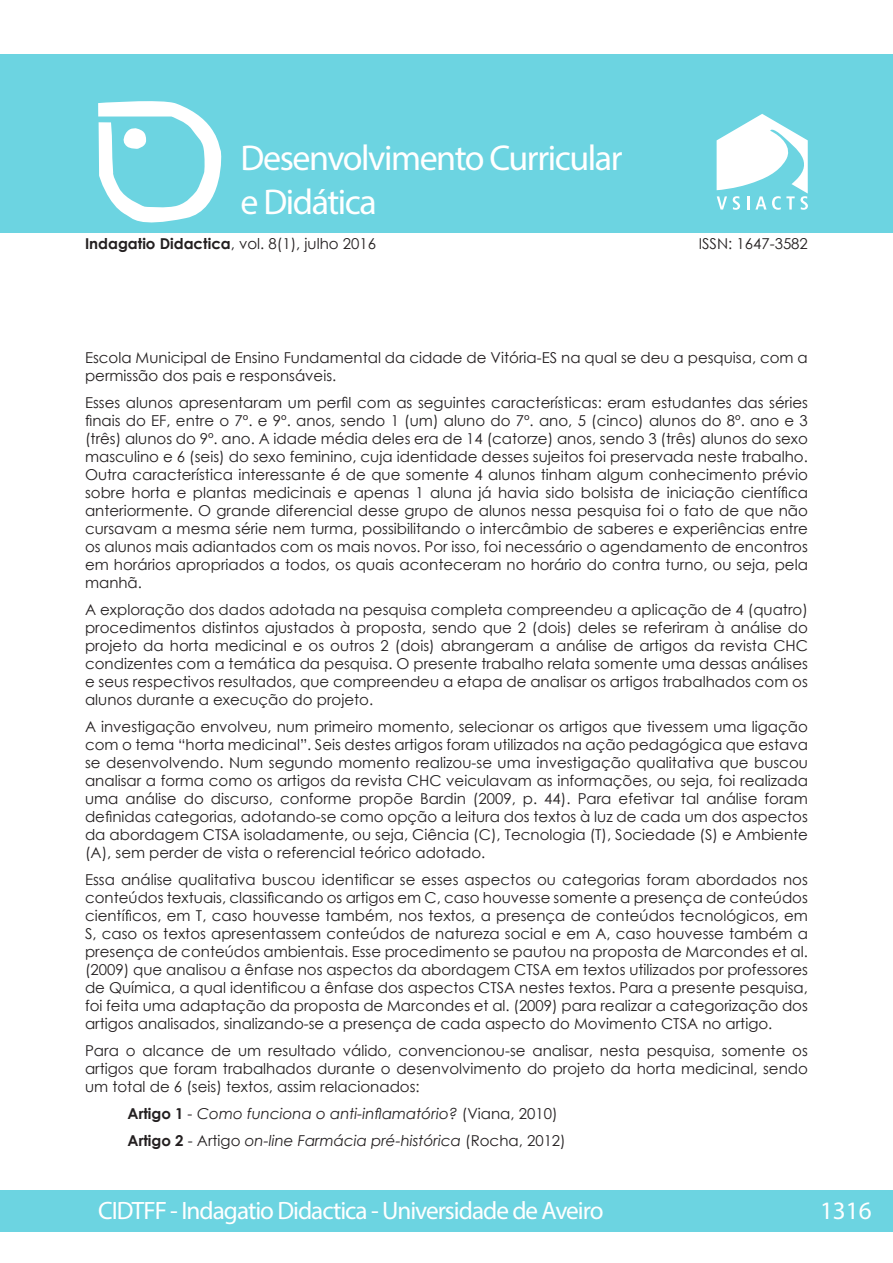
<style>
.page{position:relative;width:893px;height:1263px;background:#fff}
.page>*{position:absolute;margin:0;border:0;box-sizing:border-box;transform-origin:0 0}
.t1{font:36px/43.2px "Myriad Pro";letter-spacing:-.04em;color:#fff}
.t2{font:25.2px "Myriad Pro";letter-spacing:-.04em;color:#fff}
.t3{font:15px/18px "Century Gothic";color:#231f20;text-align:justify}
.t4{font:italic 15px/27px "Century Gothic";color:#231f20}
.s1{font-weight:700}
.s2{font-weight:700;font-style:normal}
.s3{font-style:normal}
</style>
<div class="page">
<div style="left:0;top:1190px;width:892px;height:41px;background:#6cd4e1"></div>
<div style="left:0;top:54px;width:893px;height:179px;background:#6cd4e1"></div>
<hr style="left:892px;top:1190px;width:1px;height:41px;background:#6cd4e1">
<svg style="left:98px;top:101px;width:124px;height:122px"></svg>
<svg style="left:717px;top:114px;width:91px;height:96px"></svg>
<h1 class="t1" style="left:241px;top:136px;width:384px">Desenvolvimento Curricular e Didática</h1>
<p class="t3" style="left:85px;top:234px;width:293px"><span class="s1">Indagatio Didactica</span>, vol. 8(1), julho 2016</p>
<p class="t3" style="left:699px;top:234px;width:111px">ISSN: 1647-3582</p>
<p class="t3" style="left:85px;top:348px;width:724px">Escola Municipal de Ensino Fundamental da cidade de Vitória-ES na qual se deu a pesquisa, com a permissão dos pais e responsáveis.</p>
<p class="t3" style="left:85px;top:393px;width:724px">Esses alunos apresentaram um perfil com as seguintes características: eram estudantes das séries finais do EF, entre o 7º. e 9º. anos, sendo 1 (um) aluno do 7º. ano, 5 (cinco) alunos do 8º. ano e 3 (três) alunos do 9º. ano. A idade média deles era de 14 (catorze) anos, sendo 3 (três) alunos do sexo masculino e 6 (seis) do sexo feminino, cuja identidade desses sujeitos foi preservada neste trabalho.<br>Outra característica interessante é de que somente 4 alunos tinham algum conhecimento prévio sobre horta e plantas medicinais e apenas 1 aluna já havia sido bolsista de iniciação científica anteriormente. O grande diferencial desse grupo de alunos nessa pesquisa foi o fato de que não cursavam a mesma série nem turma, possibilitando o intercâmbio de saberes e experiências entre os alunos mais adiantados com os mais novos. Por isso, foi necessário o agendamento de encontros em horários apropriados a todos, os quais aconteceram no horário do contra turno, ou seja, pela manhã.</p>
<p class="t3" style="left:85px;top:600px;width:724px">A exploração dos dados adotada na pesquisa completa compreendeu a aplicação de 4 (quatro) procedimentos distintos ajustados à proposta, sendo que 2 (dois) deles se referiram à análise do projeto da horta medicinal e os outros 2 (dois) abrangeram a análise de artigos da revista CHC condizentes com a temática da pesquisa. O presente trabalho relata somente uma dessas análises e seus respectivos resultados, que compreendeu a etapa de analisar os artigos trabalhados com os alunos durante a execução do projeto.</p>
<p class="t3" style="left:85px;top:717px;width:724px">A investigação envolveu, num primeiro momento, selecionar os artigos que tivessem uma ligação com o tema “horta medicinal”. Seis destes artigos foram utilizados na ação pedagógica que estava se desenvolvendo. Num segundo momento realizou-se uma investigação qualitativa que buscou analisar a forma como os artigos da revista CHC veiculavam as informações, ou seja, foi realizada uma análise do discurso, conforme propõe Bardin (2009, p. 44). Para efetivar tal análise foram definidas categorias, adotando-se como opção a leitura dos textos à luz de cada um dos aspectos da abordagem CTSA isoladamente, ou seja, Ciência (C), Tecnologia (T), Sociedade (S) e Ambiente (A), sem perder de vista o referencial teórico adotado.</p>
<p class="t3" style="left:85px;top:870px;width:724px">Essa análise qualitativa buscou identificar se esses aspectos ou categorias foram abordados nos conteúdos textuais, classificando os artigos em C, caso houvesse somente a presença de conteúdos científicos, em T, caso houvesse também, nos textos, a presença de conteúdos tecnológicos, em S, caso os textos apresentassem conteúdos de natureza social e em A, caso houvesse também a presença de conteúdos ambientais. Esse procedimento se pautou na proposta de Marcondes et al. (2009) que analisou a ênfase nos aspectos da abordagem CTSA em textos utilizados por professores de Química, a qual identificou a ênfase dos aspectos CTSA nestes textos. Para a presente pesquisa, foi feita uma adaptação da proposta de Marcondes et al. (2009) para realizar a categorização dos artigos analisados, sinalizando-se a presença de cada aspecto do Movimento CTSA no artigo.</p>
<p class="t3" style="left:85px;top:1041px;width:724px">Para o alcance de um resultado válido, convencionou-se analisar, nesta pesquisa, somente os artigos que foram trabalhados durante o desenvolvimento do projeto da horta medicinal, sendo um total de 6 (seis) textos, assim relacionados:</p>
<p class="t4" style="left:128px;top:1100px;width:440px"><span class="s2">Artigo 1</span> - Como funciona o anti-inflamatório? <span class="s3">(Viana, 2010)<br></span><span class="s2">Artigo 2</span> <span class="s3">- Artigo</span> on-line Farmácia pré-histórica <span class="s3">(Rocha, 2012)</span></p>
<h2 class="t2" style="left:98px;top:1194px;width:507px">CIDTFF - Indagatio Didactica - Universidade de Aveiro</h2>
<h2 class="t2" style="left:820px;top:1194px;width:53px">1316</h2>
</div>
